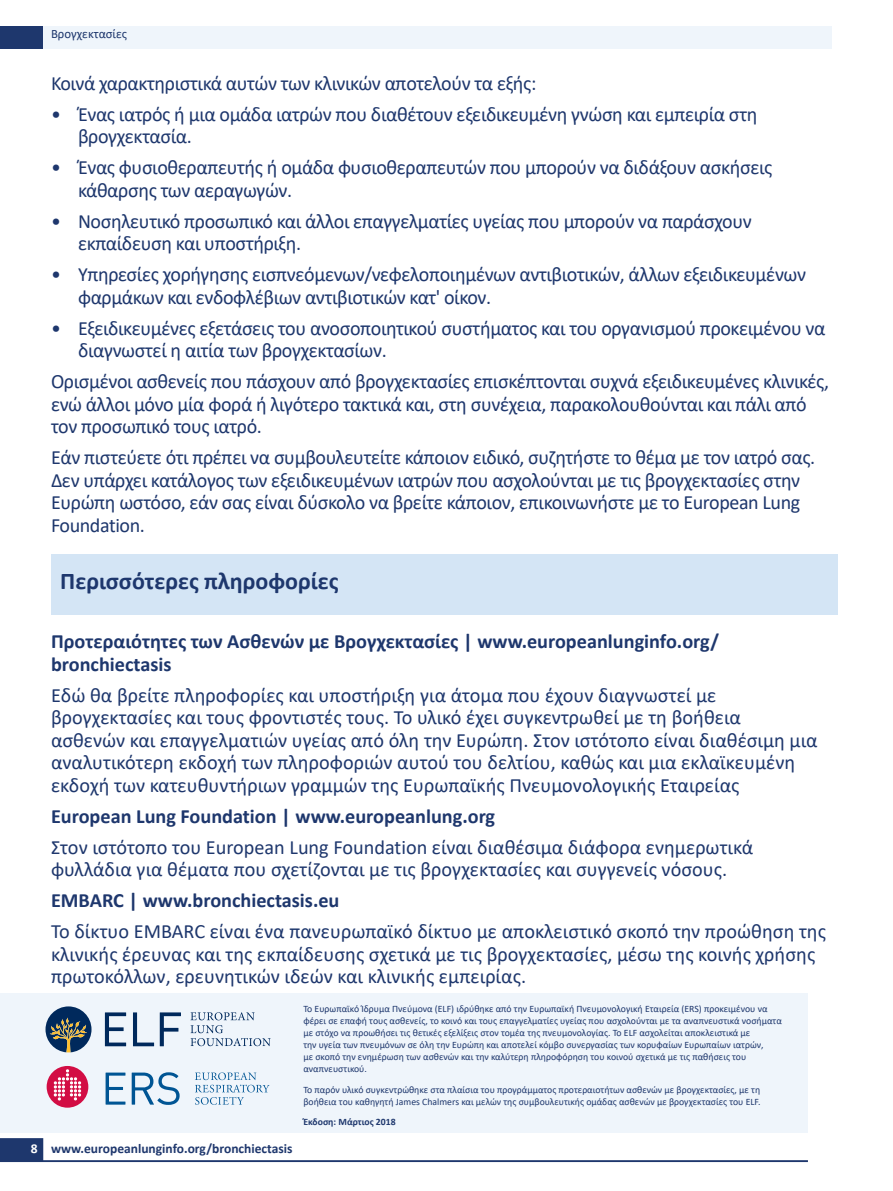
<style>
.page{position:relative;width:893px;height:1191px;background:#fff}
.page>*{position:absolute;margin:0;border:0;box-sizing:border-box;transform-origin:0 0}
.t1{font:700 24px "Calibri";color:#1e376d}
.t2{font:20.25px/22.5px "Calibri";letter-spacing:-.02em;color:#1e376d}
.t3{font:20.25px/22.5px "Calibri";color:#1e376d}
.t4{font:700 20.25px/22.5px "Calibri";color:#1e376d}
.t5{font:700 13.5px "Calibri";color:#1e376d}
.t6{font:12.75px "Calibri";color:#1e376d}
.t7{font:9.75px/12px "Calibri";color:#1e376d}
.t8{font:700 9.75px "Calibri";color:#1e376d}
.s1{color:#fff}
</style>
<div class="page">
<div style="left:0;top:992px;width:808px;height:140px;background:#eff5fb"></div>
<hr style="left:0;top:26px;width:808px;height:2px;background:#1e376d">
<svg style="left:105px;top:1012px;width:21px;height:34px"></svg>
<svg style="left:133px;top:1012px;width:21px;height:34px"></svg>
<svg style="left:160px;top:1012px;width:21px;height:34px"></svg>
<svg style="left:190px;top:1012px;width:81px;height:34px"></svg>
<svg style="left:46px;top:1006px;width:46px;height:46px"></svg>
<svg style="left:195px;top:1072px;width:74px;height:32px"></svg>
<svg style="left:106px;top:1072px;width:19px;height:32px"></svg>
<div style="left:47px;top:1066px;width:41px;height:41px;background:#d20d44;border-radius:50%"></div>
<svg style="left:54px;top:1069px;width:27px;height:31px"></svg>
<svg style="left:132px;top:1072px;width:48px;height:32px"></svg>
<div style="left:43px;top:26px;width:789px;height:23px;background:#eff5fb"></div>
<svg style="left:0;top:1138px;width:43px;height:22px"></svg>
<hr style="left:0;top:1160px;width:808px;height:2px;background:#1e376d">
<div style="left:0;top:27px;width:43px;height:22px;background:#1e376d"></div>
<div style="left:51px;top:553px;width:786px;height:61px;background:#d4e5f5"></div>
<p class="t6" style="left:51px;top:25px;width:78px">Βρογχεκτασίες</p>
<p class="t2" style="left:51px;top:71px;width:487px">Κοινά χαρακτηριστικά αυτών των κλινικών αποτελούν τα εξής:</p>
<p class="t2" style="left:78px;top:102px;width:681px;text-indent:-27px">• Ένας ιατρός ή μια ομάδα ιατρών που διαθέτουν εξειδικευμένη γνώση και εμπειρία στη βρογχεκτασία.</p>
<p class="t2" style="left:78px;top:156px;width:696px;text-indent:-27px">• Ένας φυσιοθεραπευτής ή ομάδα φυσιοθεραπευτών που μπορούν να διδάξουν ασκήσεις κάθαρσης των αεραγωγών.</p>
<p class="t2" style="left:78px;top:209px;width:675px;text-indent:-27px">• Νοσηλευτικό προσωπικό και άλλοι επαγγελματίες υγείας που μπορούν να παράσχουν εκπαίδευση και υποστήριξη.</p>
<p class="t2" style="left:78px;top:263px;width:729px;text-indent:-27px">• Υπηρεσίες χορήγησης εισπνεόμενων/νεφελοποιημένων αντιβιοτικών, άλλων εξειδικευμένων φαρμάκων και ενδοφλέβιων αντιβιοτικών κατ' οίκον.</p>
<p class="t2" style="left:78px;top:316px;width:749px;text-indent:-27px">• Εξειδικευμένες εξετάσεις του ανοσοποιητικού συστήματος και του οργανισμού προκειμένου να διαγνωστεί η αιτία των βρογχεκτασίων.</p>
<p class="t2" style="left:51px;top:370px;width:780px">Ορισμένοι ασθενείς που πάσχουν από βρογχεκτασίες επισκέπτονται συχνά εξειδικευμένες κλινικές, ενώ άλλοι μόνο μία φορά ή λιγότερο τακτικά και, στη συνέχεια, παρακολουθούνται και πάλι από τον προσωπικό τους ιατρό.</p>
<p class="t2" style="left:51px;top:446px;width:766px">Εάν πιστεύετε ότι πρέπει να συμβουλευτείτε κάποιον ειδικό, συζητήστε το θέμα με τον ιατρό σας.<br>Δεν υπάρχει κατάλογος των εξειδικευμένων ιατρών που ασχολούνται με τις βρογχεκτασίες στην Ευρώπη ωστόσο, εάν σας είναι δύσκολο να βρείτε κάποιον, επικοινωνήστε με το European Lung Foundation.</p>
<p class="t1" style="left:60px;top:564px;width:280px">Περισσότερες πληροφορίες</p>
<p class="t4" style="left:51px;top:630px;width:670px">Προτεραιότητες των Ασθενών με Βρογχεκτασίες | www.europeanlunginfo.org/ bronchiectasis</p>
<p class="t3" style="left:51px;top:683px;width:768px">Εδώ θα βρείτε πληροφορίες και υποστήριξη για άτομα που έχουν διαγνωστεί με βρογχεκτασίες και τους φροντιστές τους. Το υλικό έχει συγκεντρωθεί με τη βοήθεια ασθενών και επαγγελματιών υγείας από όλη την Ευρώπη. Στον ιστότοπο είναι διαθέσιμη μια αναλυτικότερη εκδοχή των πληροφοριών αυτού του δελτίου, καθώς και μια εκλαϊκευμένη εκδοχή των κατευθυντήριων γραμμών της Ευρωπαϊκής Πνευμονολογικής Εταιρείας</p>
<p class="t4" style="left:51px;top:804px;width:446px">European Lung Foundation | www.europeanlung.org</p>
<p class="t3" style="left:51px;top:835px;width:704px">Στον ιστότοπο του European Lung Foundation είναι διαθέσιμα διάφορα ενημερωτικά φυλλάδια για θέματα που σχετίζονται με τις βρογχεκτασίες και συγγενείς νόσους.</p>
<p class="t4" style="left:51px;top:889px;width:290px">EMBARC | www.bronchiectasis.eu</p>
<p class="t3" style="left:51px;top:919px;width:777px">Το δίκτυο EMBARC είναι ένα πανευρωπαϊκό δίκτυο με αποκλειστικό σκοπό την προώθηση της κλινικής έρευνας και της εκπαίδευσης σχετικά με τις βρογχεκτασίες, μέσω της κοινής χρήσης πρωτοκόλλων, ερευνητικών ιδεών και κλινικής εμπειρίας.</p>
<p class="t5" style="left:31px;top:1139px;width:263px"><span class="s1">8</span> www.europeanlunginfo.org/bronchiectasis</p>
<p class="t7" style="left:303px;top:1002px;width:480px">Το Ευρωπαϊκό Ίδρυμα Πνεύμονα (ELF) ιδρύθηκε από την Ευρωπαϊκή Πνευμονολογική Εταιρεία (ERS) προκειμένου να φέρει σε επαφή τους ασθενείς, το κοινό και τους επαγγελματίες υγείας που ασχολούνται με τα αναπνευστικά νοσήματα με στόχο να προωθήσει τις θετικές εξελίξεις στον τομέα της πνευμονολογίας. Το ELF ασχολείται αποκλειστικά με<br>την υγεία των πνευμόνων σε όλη την Ευρώπη και αποτελεί κόμβο συνεργασίας των κορυφαίων Ευρωπαίων ιατρών,<br>με σκοπό την ενημέρωση των ασθενών και την καλύτερη πληροφόρηση του κοινού σχετικά με τις παθήσεις του αναπνευστικού.</p>
<p class="t7" style="left:303px;top:1083px;width:459px">Το παρόν υλικό συγκεντρώθηκε στα πλαίσια του προγράμματος προτεραιοτήτων ασθενών με βρογχεκτασίες, με τη βοήθεια του καθηγητή James Chalmers και μελών της συμβουλευτικής ομάδας ασθενών με βρογχεκτασίες του ELF.</p>
<p class="t8" style="left:303px;top:1115px;width:94px">Έκδοση: Μάρτιος 2018</p>
</div>
